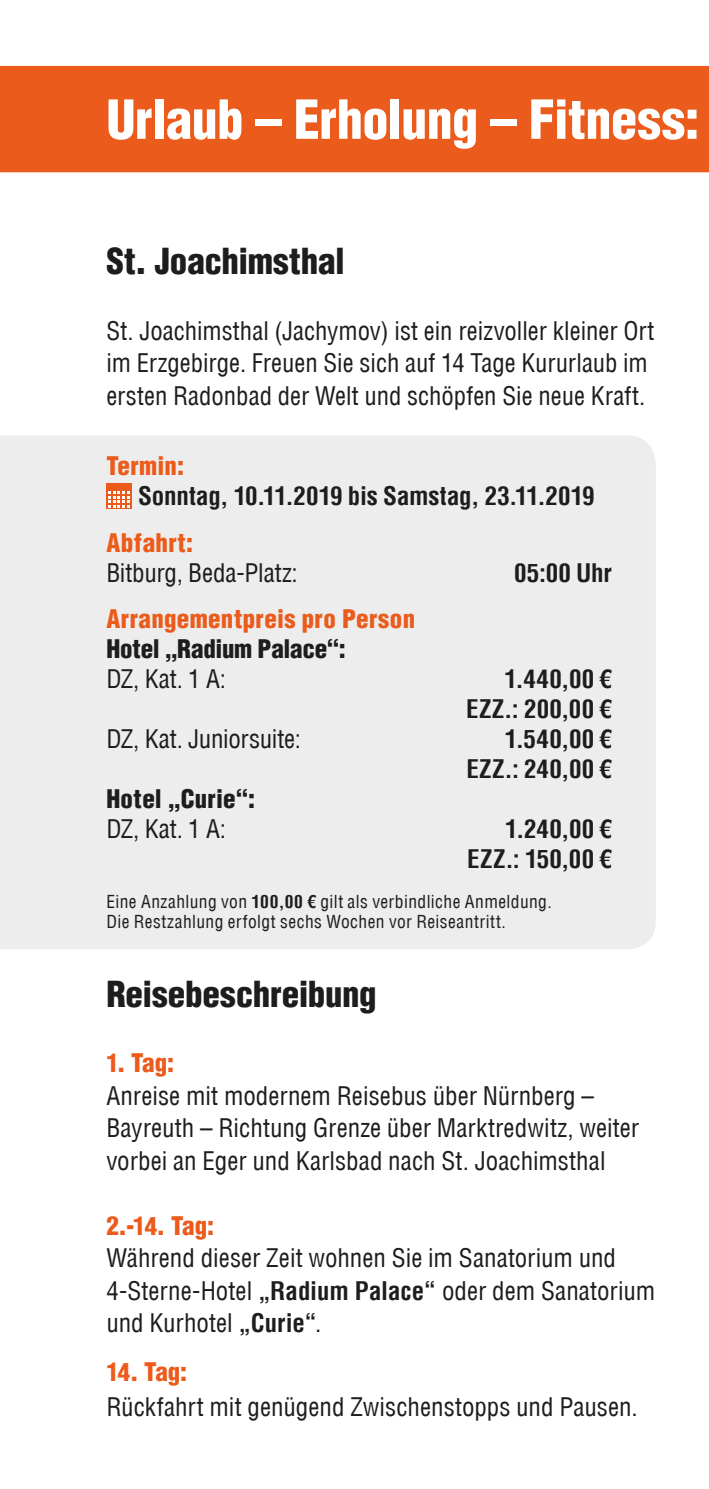
<style>
.page{position:relative;width:709px;height:1489px;background:#fff}
.page>*{position:absolute;margin:0;border:0;box-sizing:border-box;transform-origin:0 0}
.t1{font:900 condensed 52.5px "Helvetica LT";letter-spacing:-.01em;color:#fff}
.t2{font:900 condensed 35px "Helvetica LT";letter-spacing:-.01em;color:#1d1d1b}
.t3{font:condensed 25px/32.5px "Helvetica LT";color:#1d1d1b}
.t4{font:700 condensed 25px/30px "Helvetica LT";letter-spacing:.005em;color:#1d1d1b;text-align:right}
.t5{font:900 condensed 25px "Helvetica LT";letter-spacing:.01em;color:#eb5b1b}
.t6{font:900 condensed 25px "Helvetica LT";letter-spacing:-.005em;color:#1d1d1b}
.t7{font:condensed 17.5px/20px "Helvetica LT";letter-spacing:.025em;color:#1d1d1b}
.s1{font-weight:700}
</style>
<div class="page">
<div style="left:0;top:66px;width:709px;height:106px;background:#eb5b1b"></div>
<div style="left:0;top:435px;width:656px;height:514px;background:#ededed"></div>
<div style="left:106px;top:484px;width:25px;height:25px;background:#eb5b1b"></div>
<svg style="left:108px;top:491px;width:22px;height:16px"></svg>
<h1 class="t1" style="left:106px;top:86px;width:594px">Urlaub – Erholung – Fitness:</h1>
<h2 class="t2" style="left:106px;top:239px;width:240px">St. Joachimsthal</h2>
<p class="t3" style="left:106px;top:314px;width:549px">St. Joachimsthal (Jachymov) ist ein reizvoller kleiner Ort im Erzgebirge. Freuen Sie sich auf 14 Tage Kururlaub im ersten Radonbad der Welt und schöpfen Sie neue Kraft.</p>
<p class="t5" style="left:106px;top:450px;width:79px">Termin:</p>
<p class="t4" style="left:138px;top:481px;width:458px">Sonntag, 10.11.2019 bis Samstag, 23.11.2019</p>
<p class="t5" style="left:106px;top:526px;width:88px">Abfahrt:</p>
<p class="t3" style="left:106px;top:556px;width:193px">Bitburg, Beda-Platz:</p>
<p class="t4" style="left:514px;top:557px;width:99px">05:00 Uhr</p>
<p class="t5" style="left:106px;top:603px;width:310px">Arrangementpreis pro Person</p>
<p class="t6" style="left:106px;top:633px;width:241px">Hotel „Radium Palace“:</p>
<p class="t3" style="left:106px;top:662px;width:121px">DZ, Kat. 1 A:</p>
<p class="t4" style="left:466px;top:663px;width:147px">1.440,00 €<br>EZZ.: 200,00 €</p>
<p class="t3" style="left:106px;top:722px;width:196px">DZ, Kat. Juniorsuite:</p>
<p class="t4" style="left:466px;top:723px;width:147px">1.540,00 €<br>EZZ.: 240,00 €</p>
<p class="t6" style="left:106px;top:783px;width:150px">Hotel „Curie“:</p>
<p class="t3" style="left:106px;top:812px;width:121px">DZ, Kat. 1 A:</p>
<p class="t4" style="left:467px;top:813px;width:146px">1.240,00 €<br>EZZ.: 150,00 €</p>
<p class="t7" style="left:106px;top:891px;width:447px">Eine Anzahlung von <span class="s1">100,00 €</span> gilt als verbindliche Anmeldung.<br>Die Restzahlung erfolgt sechs Wochen vor Reiseantritt.</p>
<h2 class="t2" style="left:106px;top:972px;width:272px">Reisebeschreibung</h2>
<p class="t5" style="left:106px;top:1047px;width:69px">1. Tag:</p>
<p class="t3" style="left:106px;top:1079px;width:534px">Anreise mit modernem Reisebus über Nürnberg –<br>Bayreuth – Richtung Grenze über Marktredwitz, weiter vorbei an Eger und Karlsbad nach St. Joachimsthal</p>
<p class="t5" style="left:106px;top:1209px;width:109px">2.-14. Tag:</p>
<p class="t3" style="left:106px;top:1241px;width:550px">Während dieser Zeit wohnen Sie im Sanatorium und<br>4-Sterne-Hotel <span class="s1">„Radium Palace“</span> oder dem Sanatorium und Kurhotel <span class="s1">„Curie“</span>.</p>
<p class="t5" style="left:106px;top:1355px;width:82px">14. Tag:</p>
<p class="t3" style="left:106px;top:1390px;width:533px">Rückfahrt mit genügend Zwischenstopps und Pausen.</p>
</div>
